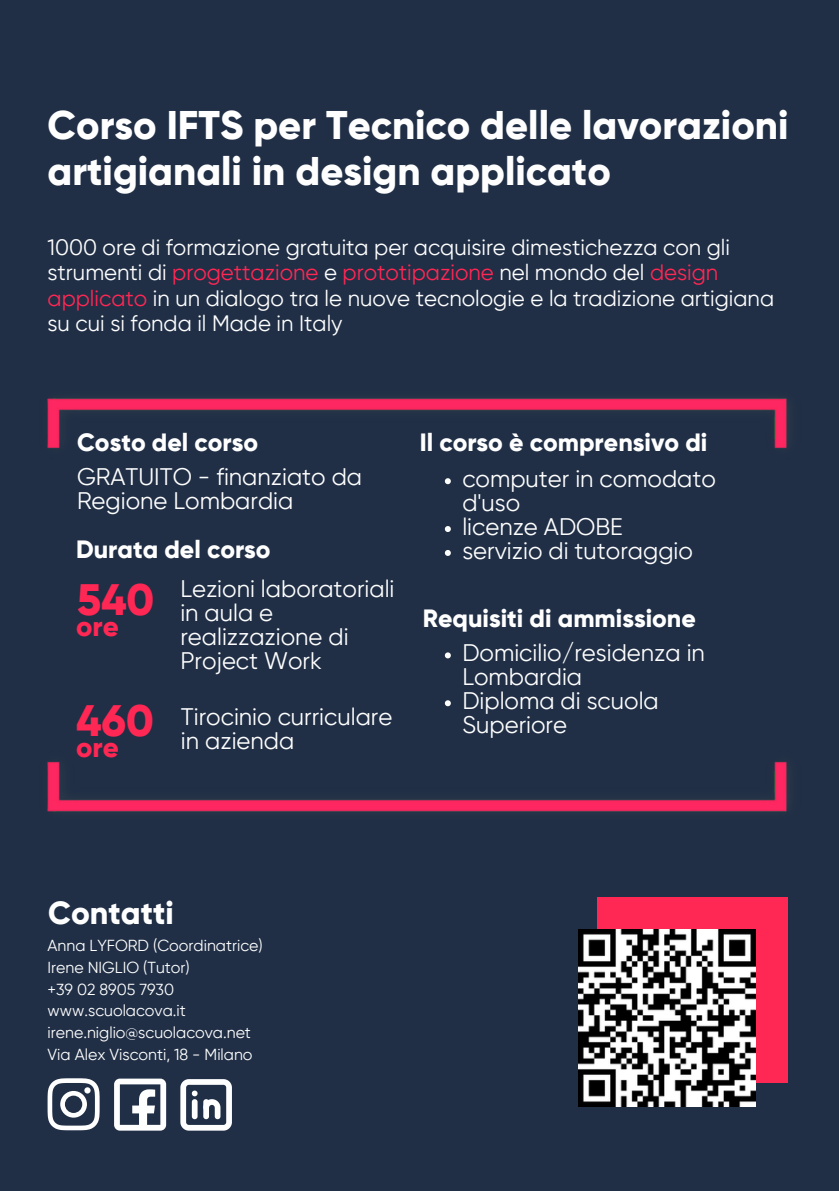
<style>
.page{position:relative;width:839px;height:1191px;background:#fff}
.page>*{position:absolute;margin:0;border:0;box-sizing:border-box;transform-origin:0 0}
.t1{font:800 43.8px "Gilroy";color:#ff2754}
.t2{font:800 39.8px/45.6px "Gilroy";color:#fefefe}
.t3{font:800 31.8px "Gilroy";color:#fff}
.t4{font:800 27.8px "Gilroy";color:#ff2754}
.t5{font:800 25px "Gilroy";color:#fff}
.t6{font:24px/24px "Gilroy";color:#fefefe}
.t7{font:22.2px/25.6px "Gilroy";color:#fefefe}
.t8{font:16px/21.6px "Gilroy";color:#fff}
.s1{color:#fff}
.s2{color:#ff2754}
</style>
<div class="page">
<div style="left:0;top:0;width:838px;height:1191px;background:#202f46"></div>
<div style="left:597px;top:897px;width:190px;height:185px;background:#ff2754"></div>
<svg style="left:180px;top:1079px;width:51px;height:51px"></svg>
<svg style="left:48px;top:1078px;width:52px;height:52px"></svg>
<svg style="left:84px;top:1087px;width:7px;height:7px"></svg>
<svg style="left:114px;top:1079px;width:52px;height:52px"></svg>
<svg style="left:445px;top:652px;width:6px;height:6px"></svg>
<svg style="left:445px;top:700px;width:6px;height:6px"></svg>
<svg style="left:445px;top:478px;width:6px;height:6px"></svg>
<svg style="left:445px;top:526px;width:6px;height:6px"></svg>
<svg style="left:445px;top:550px;width:6px;height:6px"></svg>
<img style="left:578px;top:930px;width:177px;height:177px">
<img style="left:47px;top:398px;width:740px;height:51px">
<img style="left:47px;top:761px;width:740px;height:51px">
<h3 class="t2" style="left:48px;top:105px;width:742px"><span class="s1">Corso IFTS</span> per Tecnico delle lavorazioni artigianali in design applicato</h3>
<p class="t7" style="left:48px;top:236px;width:728px">1000 ore di formazione gratuita per acquisire dimestichezza con gli strumenti di <span class="s2">progettazione</span> e <span class="s2">prototipazione</span> nel mondo del <span class="s2">design applicato</span> in un dialogo tra le nuove tecnologie e la tradizione artigiana su cui si fonda il Made in Italy</p>
<p class="t5" style="left:77px;top:432px;width:183px">Costo del corso</p>
<p class="t5" style="left:420px;top:432px;width:289px">Il corso è comprensivo di</p>
<h4 class="t6" style="left:77px;top:466px;width:286px">GRATUITO - finanziato da<br>Regione Lombardia</h4>
<h4 class="t5" style="left:76px;top:539px;width:196px">Durata del corso</h4>
<h4 class="t1" style="left:77px;top:581px;width:79px">540</h4>
<h1 class="t4" style="left:76px;top:615px;width:44px">ore</h1>
<p class="t1" style="left:76px;top:702px;width:79px">460</p>
<p class="t4" style="left:76px;top:736px;width:44px">ore</p>
<p class="t6" style="left:180px;top:579px;width:216px">Lezioni laboratoriali in aula e realizzazione di<br>Project Work</p>
<h3 class="t6" style="left:181px;top:707px;width:213px">Tirocinio curriculare in azienda</h3>
<p class="t6" style="left:462px;top:469px;width:255px">computer in comodato d'uso</p>
<p class="t6" style="left:462px;top:516px;width:162px">licenze ADOBE</p>
<h1 class="t6" style="left:462px;top:540px;width:232px">servizio di tutoraggio</h1>
<h4 class="t5" style="left:422px;top:608px;width:274px">Requisiti di ammissione</h4>
<h4 class="t6" style="left:462px;top:643px;width:244px">Domicilio/residenza in<br>Lombardia</h4>
<p class="t6" style="left:462px;top:691px;width:198px">Diploma di scuola<br>Superiore</p>
<h1 class="t3" style="left:48px;top:899px;width:127px">Contatti</h1>
<p class="t8" style="left:48px;top:936px;width:216px">Anna LYFORD (Coordinatrice)<br>Irene NIGLIO (Tutor)<br>+39 02 8905 7930 www.scuolacova.it irene.niglio@scuolacova.net<br>Via Alex Visconti, 18 - Milano</p>
</div>
